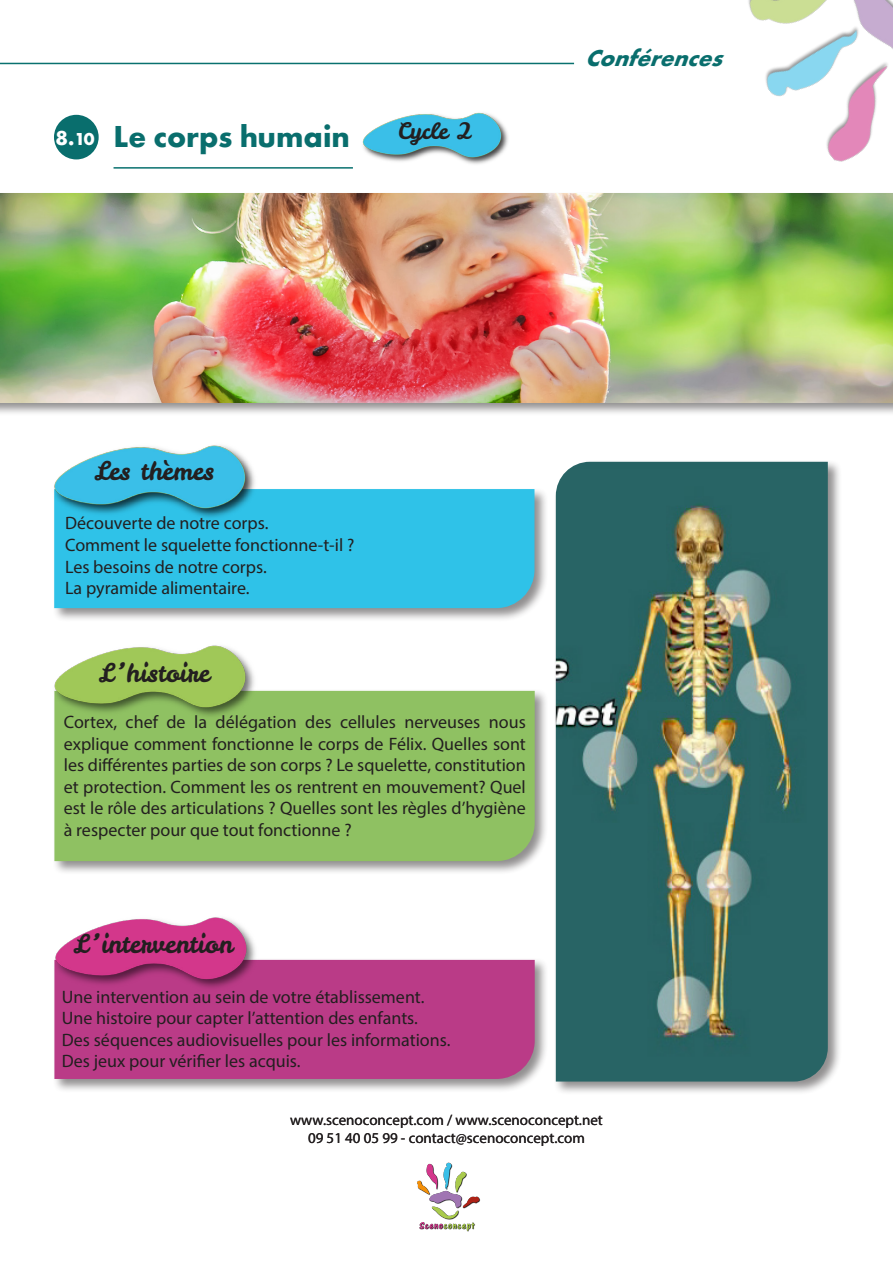
<style>
.page{position:relative;width:893px;height:1263px;background:#fff}
.page>*{position:absolute;margin:0;border:0;box-sizing:border-box;transform-origin:0 0}
.t1{font:700 31.5px "Futura PT";color:#096e6d}
.t2{font:25.5px "Leckerli One";color:#231f20}
.t3{font:italic 700 24px "Futura PT";color:#096e6d}
.t4{font:22.5px "Leckerli One";color:#231f20}
.t5{font:700 21px "Futura PT";color:#fff}
.t6{font:18px/21.6px "Myriad Pro";color:#231f20;text-align:justify}
.t7{font:15px/18px "Myriad Pro";color:#231f20;text-align:center}
.s1{font-size:18px}
</style>
<div class="page">
<img style="left:748px;top:0;width:145px;height:162px">
<img style="left:417px;top:1162px;width:63px;height:70px">
<hr style="left:0;top:63px;width:574px;height:1px;background:#09716f">
<div style="left:52px;top:487px;width:497px;height:135px;background:#231f20;opacity:.5"></div>
<div style="left:54px;top:489px;width:480px;height:119px;background:#2fc2e8"></div>
<div style="left:52px;top:689px;width:497px;height:186px;background:#231f20;opacity:.5"></div>
<div style="left:54px;top:691px;width:481px;height:170px;background:#8fc162"></div>
<div style="left:52px;top:958px;width:497px;height:135px;background:#231f20;opacity:.5"></div>
<div style="left:54px;top:960px;width:481px;height:119px;background:#ba3b87"></div>
<img style="left:52px;top:917px;width:208px;height:76px">
<img style="left:52px;top:645px;width:207px;height:77px">
<img style="left:52px;top:445px;width:207px;height:77px">
<div style="left:554px;top:459px;width:288px;height:637px;background:#231f20;opacity:.5"></div>
<img style="left:556px;top:462px;width:272px;height:619px">
<hr style="left:114px;top:167px;width:239px;height:2px;background:#09716f">
<div style="left:54px;top:115px;width:45px;height:44px;background:#096e6d;border-radius:50%"></div>
<img style="left:362px;top:112px;width:146px;height:52px">
<div style="left:0;top:191px;width:893px;height:225px;background:#231f20;opacity:.5"></div>
<img style="left:0;top:193px;width:893px;height:209px">
<p class="t5" style="left:56px;top:124px;width:40px">8.<span class="s1">10</span></p>
<p class="t1" style="left:114px;top:116px;width:238px">Le corps humain</p>
<p class="t4" style="left:398px;top:116px;width:76px">Cycle 2</p>
<h3 class="t3" style="left:585px;top:43px;width:149px">Conférences</h3>
<h2 class="t2" style="left:94px;top:453px;width:121px">Les thèmes</h2>
<p class="t6" style="left:65px;top:512px;width:205px">Découverte de notre corps.</p>
<p class="t6" style="left:65px;top:534px;width:291px">Comment le squelette fonctionne-t-il ?</p>
<p class="t6" style="left:65px;top:555px;width:203px">Les besoins de notre corps.</p>
<p class="t6" style="left:65px;top:577px;width:186px">La pyramide alimentaire.</p>
<h2 class="t2" style="left:99px;top:656px;width:112px">L ’histoire</h2>
<p class="t6" style="left:64px;top:711px;width:464px">Cortex, chef de la délégation des cellules nerveuses nous explique comment fonctionne le corps de Félix. Quelles sont les différentes parties de son corps ? Le squelette, constitution et protection. Comment les os rentrent en mouvement? Quel est le rôle des articulations ? Quelles sont les règles d’hygiène à respecter pour que tout fonctionne ?</p>
<h2 class="t2" style="left:74px;top:927px;width:161px">L ’intervention</h2>
<p class="t6" style="left:62px;top:985px;width:364px">Une intervention au sein de votre établissement.</p>
<p class="t6" style="left:62px;top:1007px;width:358px">Une histoire pour capter l’attention des enfants.</p>
<p class="t6" style="left:62px;top:1029px;width:390px">Des séquences audiovisuelles pour les informations.</p>
<p class="t6" style="left:62px;top:1050px;width:240px">Des jeux pour vérifier les acquis.</p>
<p class="t7" style="left:290px;top:1111px;width:314px">www.scenoconcept.com / www.scenoconcept.net<br>09 51 40 05 99 - contact@scenoconcept.com</p>
</div>
